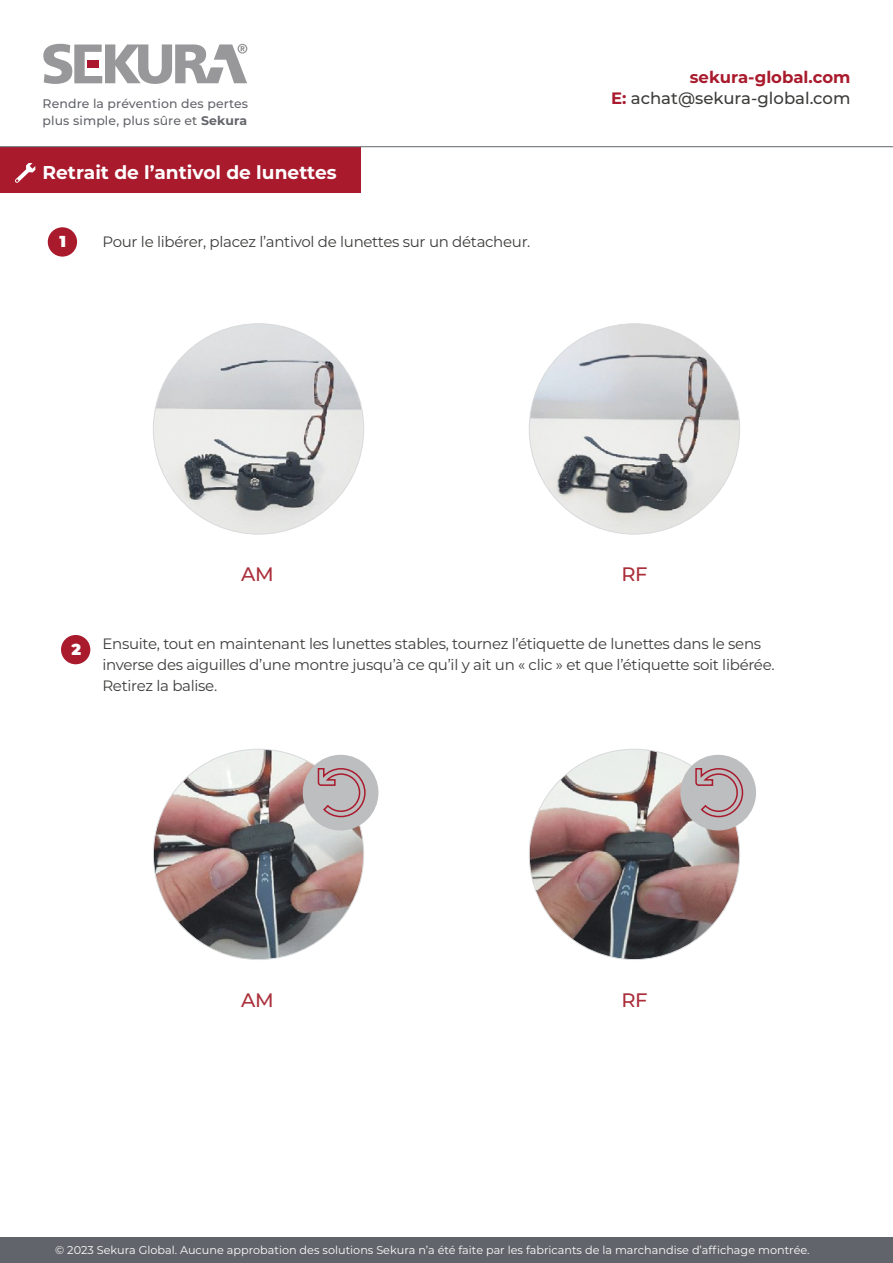
<style>
.page{position:relative;width:893px;height:1263px;background:#fff}
.page>*{position:absolute;margin:0;border:0;box-sizing:border-box;transform-origin:0 0}
.t1{font:500 19.5px "Montserrat";letter-spacing:-.02em;color:#ab2f3b}
.t2{font:700 18.6px "Montserrat";color:#fff}
.t3{font:500 16.5px "Montserrat";color:#3c3c3b}
.t4{font:700 16.5px "Montserrat";color:#a91a2d}
.t5{font:900 15.9px "Montserrat";color:#fff}
.t6{font:15px/21px "Montserrat";letter-spacing:-.02em;color:#3c3c3b}
.t7{font:500 12.45px "Montserrat";letter-spacing:.01em;color:#63656a}
.t8{font:11.25px "Montserrat";color:#fff}
.s1{font-weight:700;color:#a91a2d}
.s2{font-weight:700}
</style>
<div class="page">
<div style="left:0;top:1237px;width:893px;height:26px;background:#61646a"></div>
<svg style="left:43px;top:44px;width:204px;height:40px"></svg>
<div style="left:0;top:147px;width:361px;height:46px;background:#a91a2d"></div>
<svg style="left:15px;top:163px;width:20px;height:20px"></svg>
<div style="left:61px;top:635px;width:29px;height:29px;background:#a91a2d;border-radius:50%"></div>
<div style="left:48px;top:227px;width:29px;height:30px;background:#a91a2d;border-radius:50%"></div>
<img style="left:153px;top:324px;width:211px;height:210px;border-radius:105px">
<img style="left:529px;top:324px;width:211px;height:210px;border-radius:105px">
<img style="left:153px;top:749px;width:211px;height:210px;border-radius:105px">
<img style="left:529px;top:749px;width:211px;height:210px;border-radius:105px">
<div style="left:680px;top:755px;width:76px;height:75px;background:#bcbec0;border-radius:50%"></div>
<svg style="left:695px;top:768px;width:49px;height:50px"></svg>
<div style="left:303px;top:755px;width:75px;height:75px;background:#bcbec0;border-radius:50%"></div>
<svg style="left:317px;top:768px;width:49px;height:50px"></svg>
<hr style="left:0;top:146px;width:893px;height:1px;background:#61646a">
<p class="t4" style="left:690px;top:66px;width:162px">sekura-global.com</p>
<p class="t7" style="left:43px;top:95px;width:207px">Rendre la prévention des pertes</p>
<p class="t3" style="left:611px;top:87px;width:241px"><span class="s1">E:</span> achat@sekura-global.com</p>
<p class="t7" style="left:43px;top:112px;width:206px">plus simple, plus sûre et <span class="s2">Sekura</span></p>
<p class="t2" style="left:43px;top:159px;width:296px">Retrait de l’antivol de lunettes</p>
<p class="t5" style="left:59px;top:230px;width:8px">1</p>
<p class="t6" style="left:102px;top:230px;width:430px">Pour le libérer, placez l’antivol de lunettes sur un détacheur.</p>
<p class="t5" style="left:71px;top:637px;width:11px">2</p>
<h1 class="t1" style="left:241px;top:561px;width:34px">AM</h1>
<h1 class="t1" style="left:621px;top:561px;width:28px">RF</h1>
<p class="t6" style="left:102px;top:632px;width:674px">Ensuite, tout en maintenant les lunettes stables, tournez l’étiquette de lunettes dans le sens inverse des aiguilles d’une montre jusqu’à ce qu’il y ait un « clic » et que l’étiquette soit libérée.<br>Retirez la balise.</p>
<h1 class="t1" style="left:241px;top:986px;width:34px">AM</h1>
<h1 class="t1" style="left:621px;top:986px;width:28px">RF</h1>
<p class="t8" style="left:55px;top:1242px;width:756px">© 2023 Sekura Global. Aucune approbation des solutions Sekura n’a été faite par les fabricants de la marchandise d’affichage montrée.</p>
<p class="t8" style="left:87px;top:1242px;width:8px">2</p>
<p class="t8" style="left:180px;top:1242px;width:622px">No endorsement of Sekura solutions has been made by any m nufacturers of the display merchandise shown.</p>
</div>
